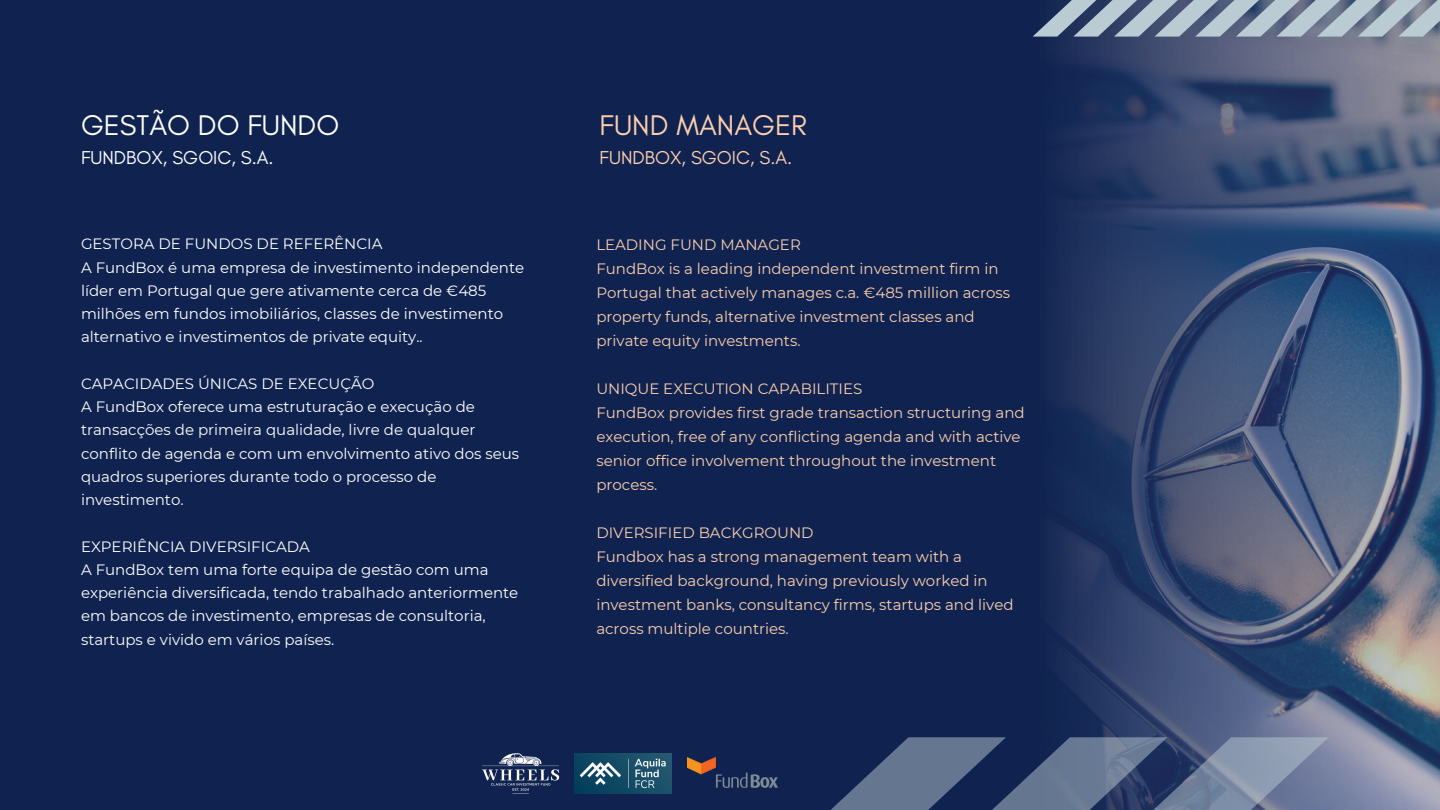
<style>
.page{position:relative;width:1440px;height:810px;background:#102350}
.page>*{position:absolute;margin:0;border:0;box-sizing:border-box;transform-origin:0 0}
.t1{font:29px "Glacial Indifference";color:#fdfefe}
.t2{font:29px "Glacial Indifference";color:#fbcfae}
.t3{font:19px "Glacial Indifference";color:#fdfefe}
.t4{font:19px "Glacial Indifference";color:#fbcfae}
.t5{font:15px/23.2px "Montserrat";color:#fff}
.t6{font:15px/24px "Montserrat";color:#fbcfae}
</style>
<div class="page">
<svg style="left:1052px;top:37px;width:388px;height:773px"></svg>
<svg style="left:1033px;top:0;width:407px;height:37px;background:#8b9aab"></svg>
<svg style="left:831px;top:737px;width:498px;height:73px"></svg>
<img style="left:482px;top:753px;width:77px;height:41px">
<img style="left:575px;top:753px;width:97px;height:40px">
<img style="left:687px;top:757px;width:91px;height:31px">
<p class="t1" style="left:81px;top:107px;width:260px">GESTÃO DO FUNDO</p>
<p class="t3" style="left:81px;top:146px;width:194px">FUNDBOX, SGOIC, S.A.</p>
<p class="t5" style="left:81px;top:232px;width:303px">GESTORA DE FUNDOS DE REFERÊNCIA</p>
<p class="t5" style="left:81px;top:256px;width:445px">A FundBox é uma empresa de investimento independente líder em Portugal que gere ativamente cerca de €485 milhões em fundos imobiliários, classes de investimento alternativo e investimentos de private equity..</p>
<p class="t5" style="left:81px;top:372px;width:295px">CAPACIDADES ÚNICAS DE EXECUÇÃO</p>
<p class="t5" style="left:81px;top:395px;width:440px">A FundBox oferece uma estruturação e execução de transacções de primeira qualidade, livre de qualquer conflito de agenda e com um envolvimento ativo dos seus quadros superiores durante todo o processo de investimento.</p>
<p class="t5" style="left:81px;top:535px;width:231px">EXPERIÊNCIA DIVERSIFICADA</p>
<h1 class="t5" style="left:81px;top:558px;width:439px">A FundBox tem uma forte equipa de gestão com uma experiência diversificada, tendo trabalhado anteriormente em bancos de investimento, empresas de consultoria, startups e vivido em vários países.</h1>
<p class="t2" style="left:600px;top:107px;width:209px">FUND MANAGER</p>
<p class="t4" style="left:600px;top:146px;width:194px">FUNDBOX, SGOIC, S.A.</p>
<h1 class="t6" style="left:596px;top:232px;width:206px">LEADING FUND MANAGER</h1>
<p class="t6" style="left:596px;top:256px;width:415px">FundBox is a leading independent investment firm in Portugal that actively manages c.a. €485 million across property funds, alternative investment classes and private equity investments.</p>
<p class="t6" style="left:596px;top:376px;width:267px">UNIQUE EXECUTION CAPABILITIES</p>
<p class="t6" style="left:596px;top:400px;width:430px">FundBox provides first grade transaction structuring and execution, free of any conflicting agenda and with active senior office involvement throughout the investment process.</p>
<p class="t6" style="left:596px;top:520px;width:219px">DIVERSIFIED BACKGROUND</p>
<p class="t6" style="left:596px;top:544px;width:419px">Fundbox has a strong management team with a diversified background, having previously worked in investment banks, consultancy firms, startups and lived across multiple countries.</p>
</div>
